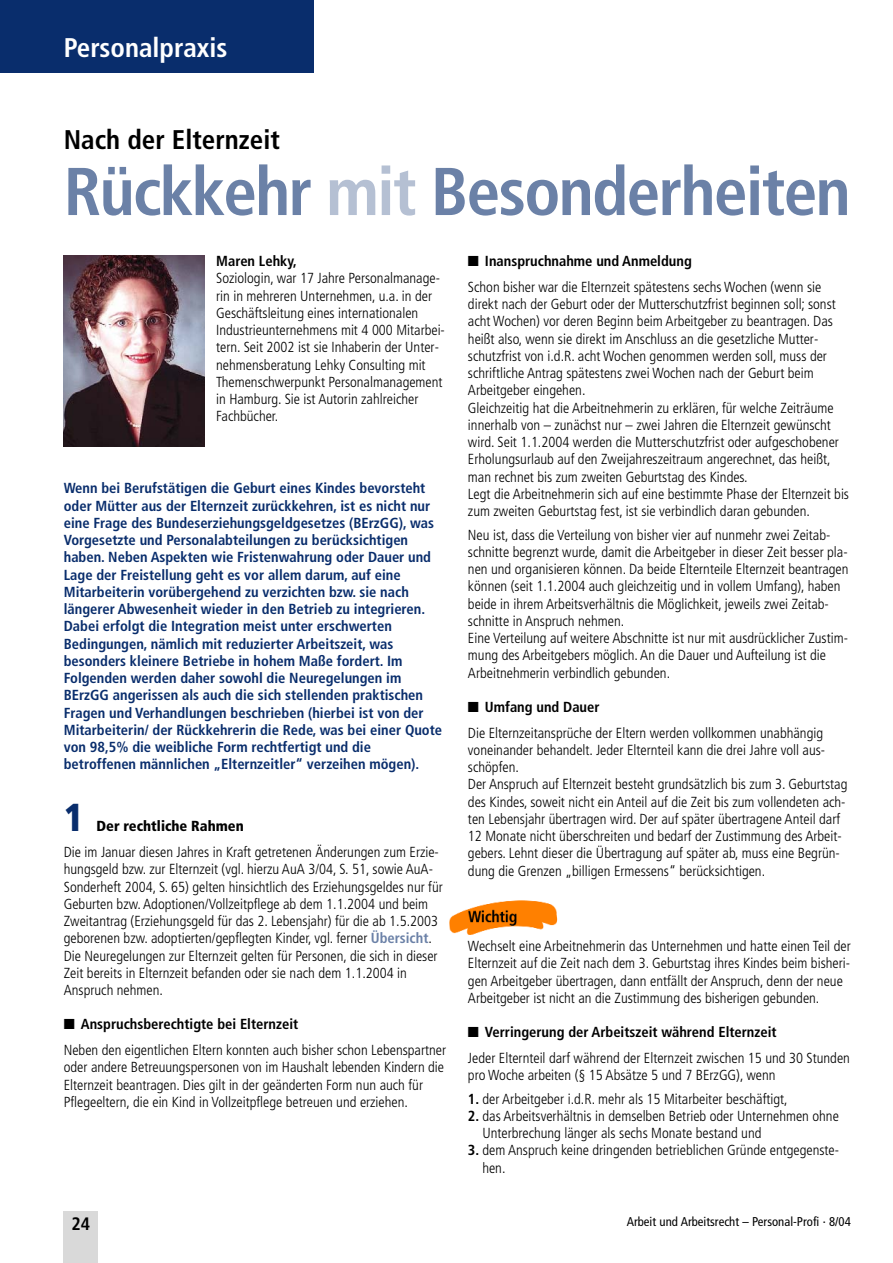
<style>
.page{position:relative;width:893px;height:1263px;background:#fff}
.page>*{position:absolute;margin:0;border:0;box-sizing:border-box;transform-origin:0 0}
.t1{font:700 condensed 67.5px "Frutiger";letter-spacing:-.025em;color:#6b81a7}
.t2{font:900 condensed 39px "Frutiger";color:#092d6c}
.t3{font:700 condensed 27px "Frutiger";color:#000}
.t4{font:700 condensed 27px "Frutiger";color:#fff}
.t5{font:700 condensed 18px "Frutiger";color:#000}
.t6{font:300 condensed 14.55px/17.2px "Frutiger";color:#000}
.t7{font:700 condensed 14.55px/17.2px "Frutiger";color:#092d6c}
.t8{font:900 condensed 14.55px "Frutiger";color:#000}
.t9{font:700 condensed 14.55px "Frutiger";color:#000}
.t10{font:condensed 12.75px "Frutiger";color:#000}
.s1{color:#b5c0d3}
.s2{font-weight:700}
.s3{font-weight:700;color:#6b81a7}
</style>
<div class="page">
<img style="left:449px;top:900px;width:109px;height:35px">
<div style="left:0;top:0;width:313px;height:72px;background:#092d6c"></div>
<div style="left:64px;top:1212px;width:34px;height:51px;background:#d9d9d9"></div>
<img style="left:64px;top:255px;width:140px;height:191px">
<h3 class="t4" style="left:64px;top:37px;width:165px">Personalpraxis</h3>
<h3 class="t3" style="left:64px;top:129px;width:218px">Nach der Elternzeit</h3>
<h1 class="t1" style="left:64px;top:164px;width:788px">Rückkehr <span class="s1">mit</span> Besonderheiten</h1>
<p class="t9" style="left:216px;top:255px;width:82px">Maren Lehky,</p>
<p class="t6" style="left:216px;top:271px;width:230px">Soziologin, war 17 Jahre Personalmanage&shy;rin in mehreren Unternehmen, u.a. in der Geschäftsleitung eines internationalen Industrieunternehmens mit 4 000 Mitarbei&shy;tern. Seit 2002 ist sie Inhaberin der Unter&shy;nehmensberatung Lehky Consulting mit Themenschwerpunkt Personalmanagement in Hamburg. Sie ist Autorin zahlreicher Fachbücher.</p>
<p class="t6" style="left:468px;top:249px;width:355px;line-height:25.8px">■ <span class="s2">Inanspruchnahme und Anmeldung<br></span>Schon bisher war die Elternzeit spätestens sechs Wochen (wenn sie</p>
<p class="t6" style="left:468px;top:297px;width:382px">direkt nach der Geburt oder der Mutterschutzfrist beginnen soll; sonst acht Wochen) vor deren Beginn beim Arbeitgeber zu beantragen. Das heißt also, wenn sie direkt im Anschluss an die gesetzliche Mutter&shy;schutzfrist von i.d.R. acht Wochen genommen werden soll, muss der schriftliche Antrag spätestens zwei Wochen nach der Geburt beim Arbeitgeber eingehen.<br>Gleichzeitig hat die Arbeitnehmerin zu erklären, für welche Zeiträume innerhalb von – zunächst nur – zwei Jahren die Elternzeit gewünscht wird. Seit 1.1.2004 werden die Mutterschutzfrist oder aufgeschobener Erholungsurlaub auf den Zweijahreszeitraum angerechnet, das heißt, man rechnet bis zum zweiten Geburtstag des Kindes.<br>Legt die Arbeitnehmerin sich auf eine bestimmte Phase der Elternzeit bis zum zweiten Geburtstag fest, ist sie verbindlich daran gebunden.</p>
<p class="t6" style="left:468px;top:527px;width:382px">Neu ist, dass die Verteilung von bisher vier auf nunmehr zwei Zeitab&shy;schnitte begrenzt wurde, damit die Arbeitgeber in dieser Zeit besser pla&shy;nen und organisieren können. Da beide Elternteile Elternzeit beantragen können (seit 1.1.2004 auch gleichzeitig und in vollem Umfang), haben beide in ihrem Arbeitsverhältnis die Möglichkeit, jeweils zwei Zeitab&shy;schnitte in Anspruch nehmen.<br>Eine Verteilung auf weitere Abschnitte ist nur mit ausdrücklicher Zustim&shy;mung des Arbeitgebers möglich. An die Dauer und Aufteilung ist die Arbeitnehmerin verbindlich gebunden.</p>
<p class="t6" style="left:468px;top:695px;width:356px;line-height:25.8px">■ <span class="s2">Umfang und Dauer<br></span>Die Elternzeitansprüche der Eltern werden vollkommen unabhängig</p>
<p class="t6" style="left:468px;top:742px;width:381px">voneinander behandelt. Jeder Elternteil kann die drei Jahre voll aus&shy;schöpfen.<br>Der Anspruch auf Elternzeit besteht grundsätzlich bis zum 3. Geburtstag des Kindes, soweit nicht ein Anteil auf die Zeit bis zum vollendeten ach&shy;ten Lebensjahr übertragen wird. Der auf später übertragene Anteil darf 12 Monate nicht überschreiten und bedarf der Zustimmung des Arbeit&shy;gebers. Lehnt dieser die Übertragung auf später ab, muss eine Begrün&shy;dung die Grenzen „billigen Ermessens“ berücksichtigen.</p>
<p class="t7" style="left:64px;top:481px;width:380px">Wenn bei Berufstätigen die Geburt eines Kindes bevorsteht oder Mütter aus der Elternzeit zurückkehren, ist es nicht nur eine Frage des Bundeserziehungsgeldgesetzes (BErzGG), was Vorgesetzte und Personalabteilungen zu berücksichtigen haben. Neben Aspekten wie Fristenwahrung oder Dauer und Lage der Freistellung geht es vor allem darum, auf eine Mitarbeiterin vorübergehend zu verzichten bzw. sie nach längerer Abwesenheit wieder in den Betrieb zu integrieren.<br>Dabei erfolgt die Integration meist unter erschwerten Bedingungen, nämlich mit reduzierter Arbeitszeit, was besonders kleinere Betriebe in hohem Maße fordert. Im Folgenden werden daher sowohl die Neuregelungen im BErzGG angerissen als auch die sich stellenden praktischen Fragen und Verhandlungen beschrieben (hierbei ist von der Mitarbeiterin/ der Rückkehrerin die Rede, was bei einer Quote von 98,5% die weibliche Form rechtfertigt und die betroffenen männlichen „Elternzeitler“ verzeihen mögen).</p>
<h2 class="t2" style="left:64px;top:802px;width:22px">1</h2>
<p class="t8" style="left:97px;top:820px;width:149px">Der rechtliche Rahmen</p>
<p class="t6" style="left:64px;top:845px;width:380px">Die im Januar diesen Jahres in Kraft getretenen Änderungen zum Erzie&shy;hungsgeld bzw. zur Elternzeit (vgl. hierzu AuA 3/04, S. 51, sowie AuA-Sonderheft 2004, S. 65) gelten hinsichtlich des Erziehungsgeldes nur für Geburten bzw. Adoptionen/Vollzeitpflege ab dem 1.1.2004 und beim Zweitantrag (Erziehungsgeld für das 2. Lebensjahr) für die ab 1.5.2003 geborenen bzw. adoptierten/gepflegten Kinder, vgl. ferner <span class="s3">Übersicht</span>.<br>Die Neuregelungen zur Elternzeit gelten für Personen, die sich in dieser Zeit bereits in Elternzeit befanden oder sie nach dem 1.1.2004 in Anspruch nehmen.</p>
<p class="t6" style="left:64px;top:1012px;width:384px;line-height:25.8px">■ <span class="s2">Anspruchsberechtigte bei Elternzeit<br></span>Neben den eigentlichen Eltern konnten auch bisher schon Lebenspartner</p>
<p class="t6" style="left:64px;top:1060px;width:382px">oder andere Betreuungspersonen von im Haushalt lebenden Kindern die<br>Elternzeit beantragen. Dies gilt in der geänderten Form nun auch für<br>Pflegeeltern, die ein Kind in Vollzeitpflege betreuen und erziehen.</p>
<p class="t6" style="left:468px;top:939px;width:384px">Wechselt eine Arbeitnehmerin das Unternehmen und hatte einen Teil der Elternzeit auf die Zeit nach dem 3. Geburtstag ihres Kindes beim bisheri&shy;gen Arbeitgeber übertragen, dann entfällt der Anspruch, denn der neue Arbeitgeber ist nicht an die Zustimmung des bisherigen gebunden.</p>
<p class="t6" style="left:468px;top:1020px;width:383px;line-height:25.8px">■ <span class="s2">Verringerung der Arbeitszeit während Elternzeit<br></span>Jeder Elternteil darf während der Elternzeit zwischen 15 und 30 Stunden</p>
<p class="t6" style="left:468px;top:1068px;width:309px">pro Woche arbeiten (§ 15 Absätze 5 und 7 BErzGG), wenn</p>
<p class="t6" style="left:468px;top:1091px;width:321px"><span class="s2">1.</span> der Arbeitgeber i.d.R. mehr als 15 Mitarbeiter beschäftigt,</p>
<p class="t6" style="left:482px;top:1108px;width:358px;text-indent:-14px"><span class="s2">2.</span> das Arbeitsverhältnis in demselben Betrieb oder Unternehmen ohne<br>Unterbrechung länger als sechs Monate bestand und</p>
<p class="t6" style="left:482px;top:1143px;width:358px;text-indent:-14px"><span class="s2">3.</span> dem Anspruch keine dringenden betrieblichen Gründe entgegenste&shy;hen.</p>
<p class="t5" style="left:71px;top:1216px;width:20px">24</p>
<p class="t10" style="left:626px;top:1216px;width:226px">Arbeit und Arbeitsrecht – Personal-Profi · 8/04</p>
</div>
